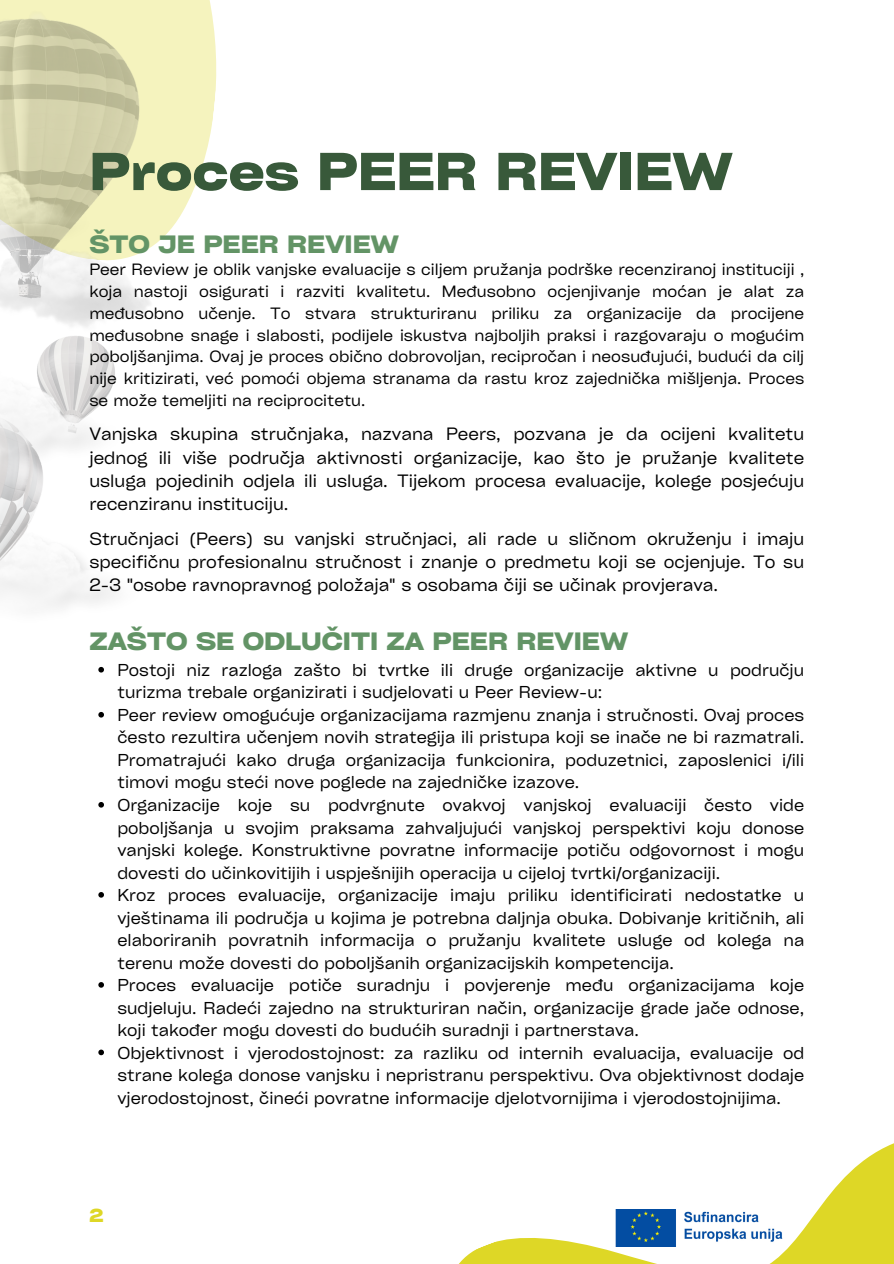
<style>
.page{position:relative;width:894px;height:1264px;background:#fff}
.page>*{position:absolute;margin:0;border:0;box-sizing:border-box;transform-origin:0 0}
.t1{font:700 expanded 51px "Cy Grotesk";color:#38593a}
.t2{font:700 expanded 24px "Cy Grotesk";color:#639466}
.t3{font:700 expanded 18px "Cy Grotesk";color:#ded726}
.t4{font:17.1px/23.2px "Cy Grotesk Key";color:#000;text-align:justify}
.t5{font:16.5px/22.5px "Cy Grotesk Key";color:#000;text-align:justify}
.t6{font:15.6px/21.8px "Cy Grotesk Key";color:#000;text-align:justify}
</style>
<div class="page">
<svg style="left:459px;top:1143px;width:434px;height:120px"></svg>
<svg style="left:0;top:0;width:217px;height:234px;fill:#f5f3be"></svg>
<img style="left:0;top:210px;width:166px;height:108px">
<img style="left:0;top:10px;width:158px;height:292px">
<img style="left:0;top:473px;width:60px;height:145px">
<img style="left:25px;top:302px;width:96px;height:68px">
<img style="left:0;top:156px;width:97px;height:102px">
<img style="left:0;top:370px;width:115px;height:103px">
<img style="left:613px;top:1208px;width:175px;height:38px">
<svg style="left:98px;top:667px;width:6px;height:5px"></svg>
<svg style="left:98px;top:712px;width:6px;height:5px"></svg>
<svg style="left:98px;top:802px;width:6px;height:5px"></svg>
<svg style="left:98px;top:892px;width:6px;height:5px"></svg>
<svg style="left:98px;top:982px;width:6px;height:5px"></svg>
<svg style="left:98px;top:1049px;width:6px;height:6px"></svg>
<p class="t1" style="left:89px;top:139px;width:644px">Proces PEER REVIEW</p>
<p class="t2" style="left:89px;top:229px;width:311px">ŠTO JE PEER REVIEW</p>
<p class="t6" style="left:89px;top:258px;width:716px">Peer Review je oblik vanjske evaluacije s ciljem pružanja podrške recenziranoj instituciji , koja nastoji osigurati i razviti kvalitetu. Međusobno ocjenjivanje moćan je alat za međusobno učenje. To stvara strukturiranu priliku za organizacije da procijene međusobne snage i slabosti, podijele iskustva najboljih praksi i razgovaraju o mogućim poboljšanjima. Ovaj je proces obično dobrovoljan, recipročan i neosuđujući, budući da cilj nije kritizirati, već pomoći objema stranama da rastu kroz zajednička mišljenja. Proces se može temeljiti na reciprocitetu.</p>
<p class="t4" style="left:89px;top:422px;width:716px">Vanjska skupina stručnjaka, nazvana Peers, pozvana je da ocijeni kvalitetu jednog ili više područja aktivnosti organizacije, kao što je pružanje kvalitete usluga pojedinih odjela ili usluga. Tijekom procesa evaluacije, kolege posjećuju recenziranu instituciju.</p>
<p class="t4" style="left:89px;top:526px;width:716px">Stručnjaci (Peers) su vanjski stručnjaci, ali rade u sličnom okruženju i imaju specifičnu profesionalnu stručnost i znanje o predmetu koji se ocjenjuje. To su 2-3 "osobe ravnopravnog položaja" s osobama čiji se učinak provjerava.</p>
<h2 class="t2" style="left:89px;top:626px;width:540px">ZAŠTO SE ODLUČITI ZA PEER REVIEW</h2>
<p class="t5" style="left:117px;top:658px;width:688px">Postoji niz razloga zašto bi tvrtke ili druge organizacije aktivne u području turizma trebale organizirati i sudjelovati u Peer Review-u:</p>
<p class="t5" style="left:117px;top:703px;width:688px">Peer review omogućuje organizacijama razmjenu znanja i stručnosti. Ovaj proces često rezultira učenjem novih strategija ili pristupa koji se inače ne bi razmatrali.<br>Promatrajući kako druga organizacija funkcionira, poduzetnici, zaposlenici i/ili timovi mogu steći nove poglede na zajedničke izazove.</p>
<h1 class="t5" style="left:117px;top:793px;width:688px">Organizacije koje su podvrgnute ovakvoj vanjskoj evaluaciji često vide poboljšanja u svojim praksama zahvaljujući vanjskoj perspektivi koju donose vanjski kolege. Konstruktivne povratne informacije potiču odgovornost i mogu dovesti do učinkovitijih i uspješnijih operacija u cijeloj tvrtki/organizaciji.</h1>
<h2 class="t5" style="left:117px;top:883px;width:688px">Kroz proces evaluacije, organizacije imaju priliku identificirati nedostatke u vještinama ili područja u kojima je potrebna daljnja obuka. Dobivanje kritičnih, ali elaboriranih povratnih informacija o pružanju kvalitete usluge od kolega na terenu može dovesti do poboljšanih organizacijskih kompetencija.</h2>
<p class="t5" style="left:117px;top:973px;width:688px">Proces evaluacije potiče suradnju i povjerenje među organizacijama koje sudjeluju. Radeći zajedno na strukturiran način, organizacije grade jače odnose, koji također mogu dovesti do budućih suradnji i partnerstava.</p>
<p class="t5" style="left:117px;top:1040px;width:688px">Objektivnost i vjerodostojnost: za razliku od internih evaluacija, evaluacije od strane kolega donose vanjsku i nepristranu perspektivu. Ova objektivnost dodaje vjerodostojnost, čineći povratne informacije djelotvornijima i vjerodostojnijima.</p>
<p class="t3" style="left:89px;top:1204px;width:15px">2</p>
</div>
